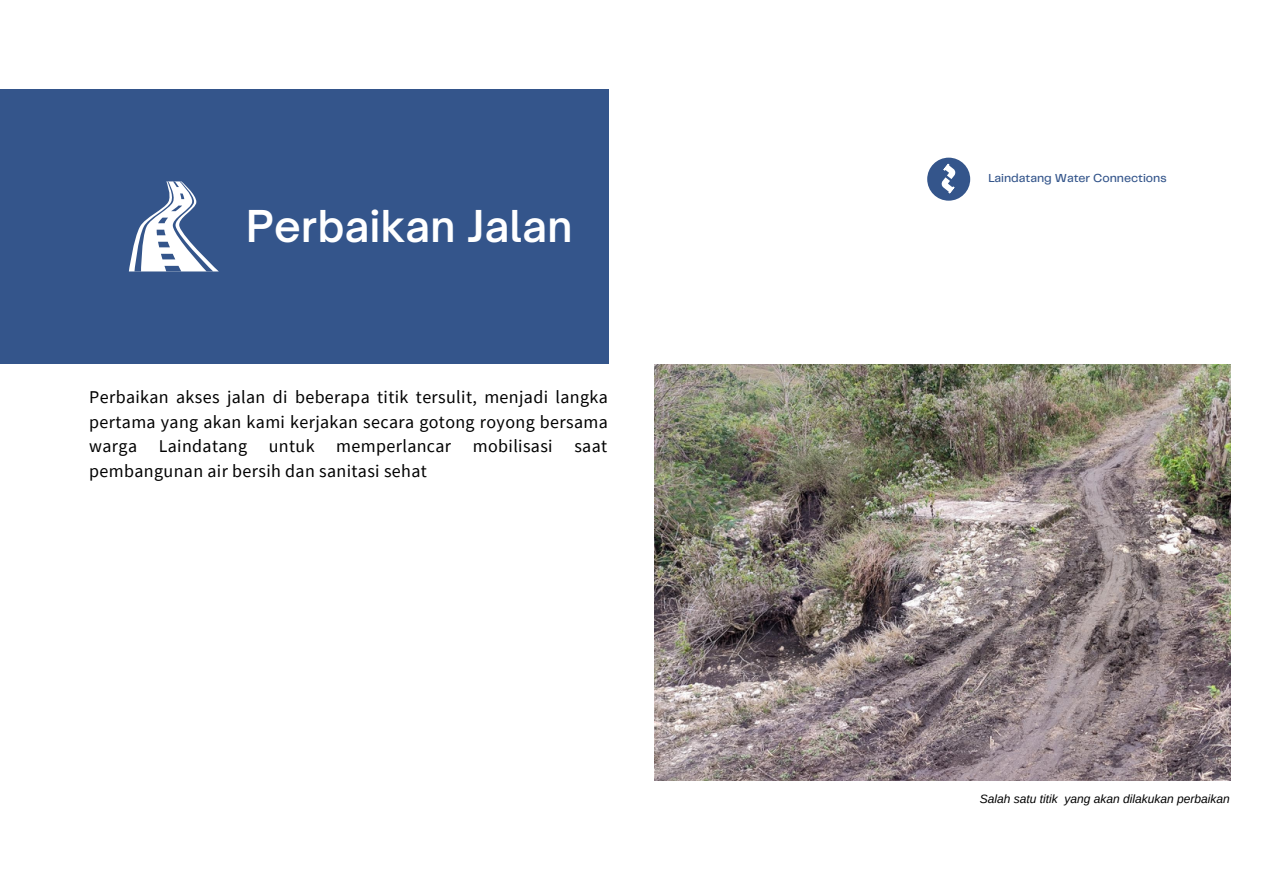
<style>
.page{position:relative;width:1263px;height:894px;background:#fff}
.page>*{position:absolute;margin:0;border:0;box-sizing:border-box;transform-origin:0 0}
.t1{font:600 42px "Open Sauce One";letter-spacing:.01em;color:#fff}
.t2{font:18px/24.8px "Source Sans Pro";letter-spacing:.02em;color:#000;text-align:justify}
.t3{font:italic 12px "Arimo";color:#000}
.t4{font:500 12px "Telegraf";color:#34558b}
</style>
<div class="page">
<img style="left:654px;top:364px;width:576px;height:416px">
<div style="left:0;top:89px;width:609px;height:274px;background:#34558b"></div>
<svg style="left:129px;top:181px;width:89px;height:90px"></svg>
<div style="left:927px;top:158px;width:43px;height:43px;background:#34558b;border-radius:50%"></div>
<svg style="left:934px;top:163px;width:30px;height:31px"></svg>
<p class="t1" style="left:246px;top:200px;width:328px">Perbaikan Jalan</p>
<p class="t2" style="left:89px;top:384px;width:520px">Perbaikan akses jalan di beberapa titik tersulit, menjadi langka pertama yang akan kami kerjakan secara gotong royong bersama warga Laindatang untuk memperlancar mobilisasi saat pembangunan air bersih dan sanitasi sehat</p>
<p class="t4" style="left:988px;top:173px;width:180px">Laindatang Water Connections</p>
<p class="t3" style="left:980px;top:791px;width:251px">Salah satu titik yang akan dilakukan perbaikan</p>
</div>
